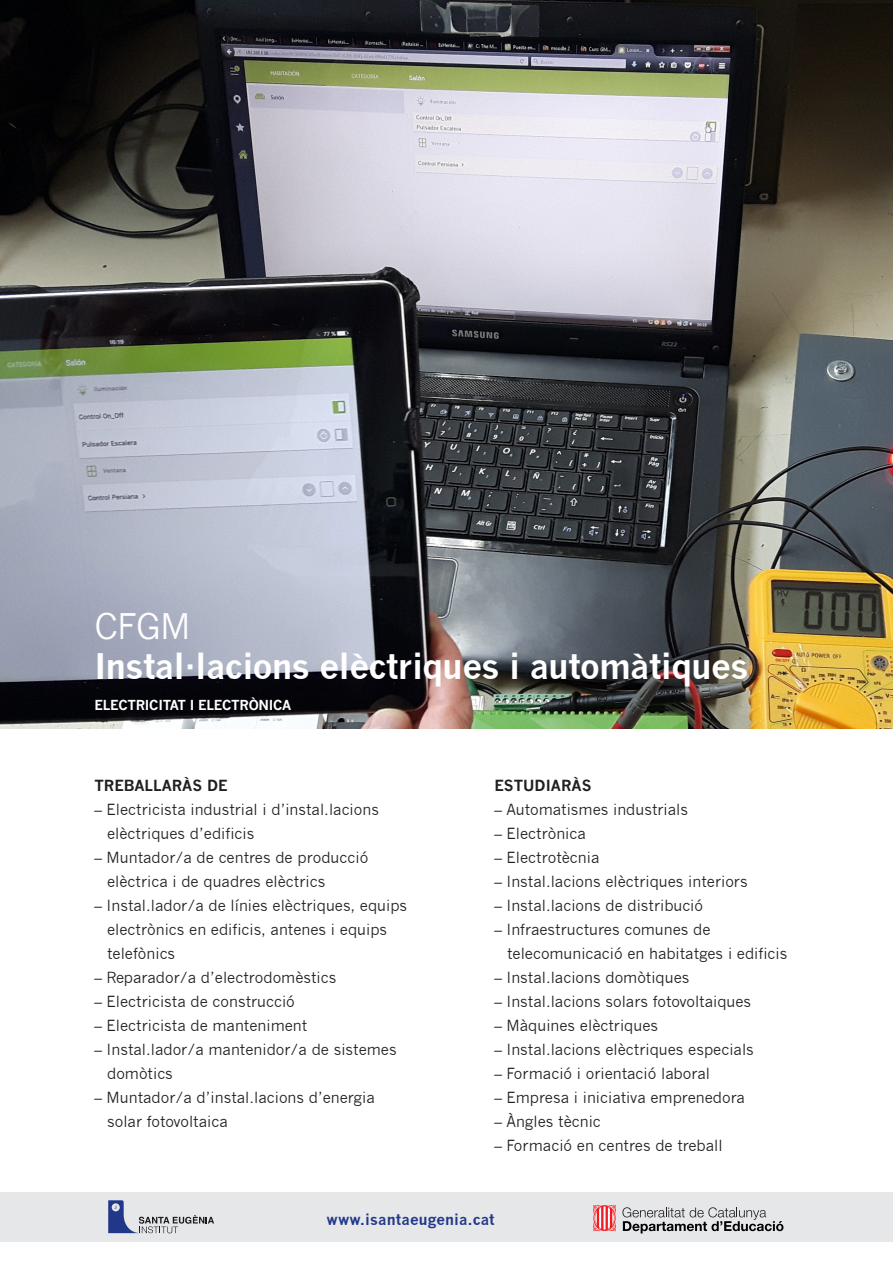
<style>
.page{position:relative;width:893px;height:1263px;background:#fff}
.page>*{position:absolute;margin:0;border:0;box-sizing:border-box;transform-origin:0 0}
.t1{font:700 34.5px "News Gothic";letter-spacing:-.02em;color:#fff}
.t2{font:34.5px "News Gothic";color:#fff}
.t3{font:15px/24px "News Gothic";color:#231f20}
.t4{font:700 15px "News Gothic";color:#231f20}
.t5{font:700 15px "News Gothic";letter-spacing:.01em;color:#21388a}
.t6{font:700 13.5px "News Gothic";letter-spacing:-.02em;color:#fff}
.s1{font-family:"Arial"}
</style>
<div class="page">
<img style="left:0;top:0;width:893px;height:729px">
<div style="left:0;top:1192px;width:892px;height:50px;background:#e6e7e9"></div>
<svg style="left:593px;top:1205px;width:23px;height:26px"></svg>
<svg style="left:622px;top:1207px;width:161px;height:26px"></svg>
<svg style="left:108px;top:1200px;width:106px;height:33px"></svg>
<p class="t2" style="left:94px;top:606px;width:98px">CFGM</p>
<p class="t1" style="left:94px;top:645px;width:656px">Instal<span class="s1">·</span>lacions elèctriques i automàtiques</p>
<p class="t6" style="left:94px;top:697px;width:199px">ELECTRICITAT I ELECTRÒNICA</p>
<p class="t4" style="left:94px;top:776px;width:135px">TREBALLARÀS DE</p>
<p class="t3" style="left:107px;top:798px;width:273px;text-indent:-13px">– Electricista industrial i d’instal.lacions elèctriques d’edificis</p>
<p class="t3" style="left:107px;top:846px;width:263px;text-indent:-13px">– Muntador/a de centres de producció elèctrica i de quadres elèctrics</p>
<p class="t3" style="left:107px;top:894px;width:302px;text-indent:-13px">– Instal.lador/a de línies elèctriques, equips electrònics en edificis, antenes i equips telefònics</p>
<p class="t3" style="left:94px;top:966px;width:244px">– Reparador/a d’electrodomèstics</p>
<p class="t3" style="left:94px;top:990px;width:202px">– Electricista de construcció</p>
<p class="t3" style="left:94px;top:1014px;width:214px">– Electricista de manteniment</p>
<p class="t3" style="left:107px;top:1038px;width:291px;text-indent:-13px">– Instal.lador/a mantenidor/a de sistemes domòtics</p>
<p class="t3" style="left:107px;top:1086px;width:269px;text-indent:-13px">– Muntador/a d’instal.lacions d’energia solar fotovoltaica</p>
<p class="t4" style="left:494px;top:776px;width:99px">ESTUDIARÀS</p>
<p class="t3" style="left:494px;top:798px;width:195px">– Automatismes industrials</p>
<p class="t3" style="left:494px;top:822px;width:93px">– Electrònica</p>
<p class="t3" style="left:494px;top:846px;width:107px">– Electrotècnia</p>
<p class="t3" style="left:494px;top:870px;width:255px">– Instal.lacions elèctriques interiors</p>
<p class="t3" style="left:494px;top:894px;width:210px">– Instal.lacions de distribució</p>
<p class="t3" style="left:507px;top:918px;width:282px;text-indent:-13px">– Infraestructures comunes de telecomunicació en habitatges i edificis</p>
<p class="t3" style="left:494px;top:966px;width:197px">– Instal.lacions domòtiques</p>
<p class="t3" style="left:494px;top:990px;width:258px">– Instal.lacions solars fotovoltaiques</p>
<p class="t3" style="left:494px;top:1014px;width:165px">– Màquines elèctriques</p>
<p class="t3" style="left:494px;top:1038px;width:261px">– Instal.lacions elèctriques especials</p>
<p class="t3" style="left:494px;top:1062px;width:217px">– Formació i orientació laboral</p>
<p class="t3" style="left:494px;top:1086px;width:252px">– Empresa i iniciativa emprenedora</p>
<p class="t3" style="left:494px;top:1110px;width:108px">– Àngles tècnic</p>
<p class="t3" style="left:494px;top:1134px;width:230px">– Formació en centres de treball</p>
<p class="t5" style="left:326px;top:1211px;width:170px">www.isantaeugenia.cat</p>
</div>
